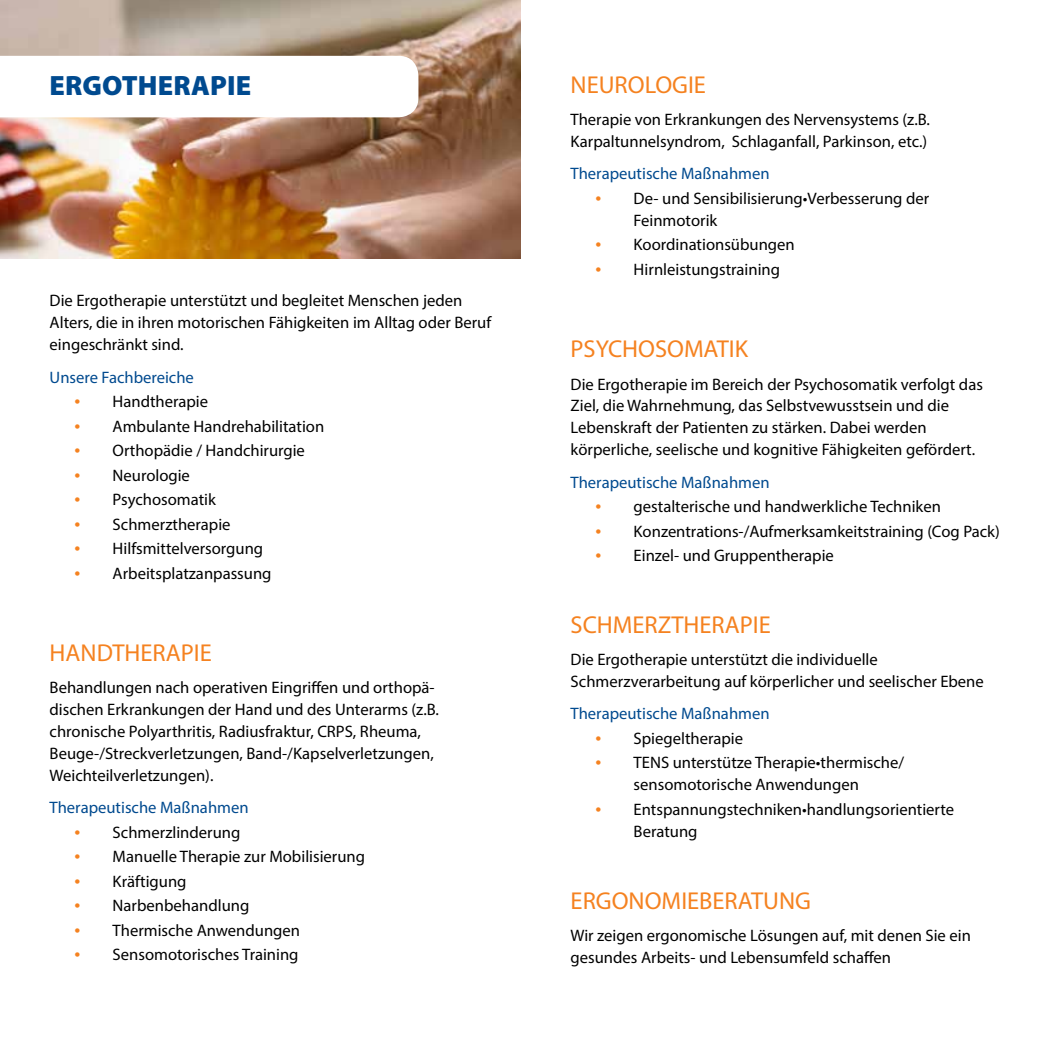
<style>
.page{position:relative;width:1042px;height:1042px;background:#fff}
.page>*{position:absolute;margin:0;border:0;box-sizing:border-box;transform-origin:0 0}
.t1{font:900 28px "Myriad Pro";letter-spacing:.005em;color:#004a8f}
.t2{font:24.5px "Myriad Pro";color:#f58220}
.t3{font:16.62px/21.9px "Myriad Pro";color:#000}
.t4{font:16.62px "Myriad Pro";color:#004a8f}
.s1{font-size:21px;color:#f58220}
</style>
<div class="page">
<img style="left:0;top:0;width:521px;height:258px">
<svg style="left:0;top:56px;width:418px;height:61px"></svg>
<h1 class="t1" style="left:50px;top:70px;width:203px">ERGOTHERAPIE</h1>
<h2 class="t2" style="left:570px;top:69px;width:137px">NEUROLOGIE</h2>
<p class="t3" style="left:570px;top:108px;width:361px">Therapie von Erkrankungen des Nervensystems (z.B.<br>Karpaltunnelsyndrom, Schlaganfall, Parkinson, etc.)</p>
<p class="t4" style="left:570px;top:164px;width:201px">Therapeutische Maßnahmen</p>
<p class="t3" style="left:633px;top:187px;width:297px;text-indent:-38px"><span class="s1">•</span> De- und Sensibilisierung•Verbesserung der<br>Feinmotorik</p>
<p class="t3" style="left:595px;top:234px;width:201px"><span class="s1">•</span> Koordinationsübungen</p>
<p class="t3" style="left:595px;top:258px;width:186px"><span class="s1">•</span> Hirnleistungstraining</p>
<p class="t3" style="left:50px;top:290px;width:443px">Die Ergotherapie unterstützt und begleitet Menschen jeden<br>Alters, die in ihren motorischen Fähigkeiten im Alltag oder Beruf eingeschränkt sind.</p>
<p class="t4" style="left:50px;top:367px;width:146px">Unsere Fachbereiche</p>
<p class="t3" style="left:74px;top:390px;width:135px"><span class="s1">•</span> Handtherapie</p>
<p class="t3" style="left:74px;top:415px;width:251px"><span class="s1">•</span> Ambulante Handrehabilitation</p>
<p class="t3" style="left:74px;top:439px;width:232px"><span class="s1">•</span> Orthopädie / Handchirurgie</p>
<p class="t3" style="left:74px;top:464px;width:117px"><span class="s1">•</span> Neurologie</p>
<p class="t3" style="left:74px;top:488px;width:143px"><span class="s1">•</span> Psychosomatik</p>
<p class="t3" style="left:74px;top:513px;width:158px"><span class="s1">•</span> Schmerztherapie</p>
<p class="t3" style="left:74px;top:537px;width:190px"><span class="s1">•</span> Hilfsmittelversorgung</p>
<p class="t3" style="left:74px;top:562px;width:199px"><span class="s1">•</span> Arbeitsplatzanpassung</p>
<h2 class="t2" style="left:50px;top:637px;width:164px">HANDTHERAPIE</h2>
<p class="t3" style="left:50px;top:676px;width:391px">Behandlungen nach operativen Eingriffen und orthopä&shy;dischen Erkrankungen der Hand und des Unterarms (z.B. chronische Polyarthritis, Radiusfraktur, CRPS, Rheuma, Beuge-/Streckverletzungen, Band-/Kapselverletzungen, Weichteilverletzungen).</p>
<p class="t4" style="left:50px;top:797px;width:201px">Therapeutische Maßnahmen</p>
<p class="t3" style="left:74px;top:821px;width:167px"><span class="s1">•</span> Schmerzlinderung</p>
<p class="t3" style="left:74px;top:845px;width:292px"><span class="s1">•</span> Manuelle Therapie zur Mobilisierung</p>
<p class="t3" style="left:74px;top:870px;width:114px"><span class="s1">•</span> Kräftigung</p>
<p class="t3" style="left:74px;top:894px;width:176px"><span class="s1">•</span> Narbenbehandlung</p>
<p class="t3" style="left:74px;top:919px;width:227px"><span class="s1">•</span> Thermische Anwendungen</p>
<p class="t3" style="left:74px;top:943px;width:226px"><span class="s1">•</span> Sensomotorisches Training</p>
<h2 class="t2" style="left:570px;top:334px;width:179px">PSYCHOSOMATIK</h2>
<p class="t3" style="left:570px;top:373px;width:414px">Die Ergotherapie im Bereich der Psychosomatik verfolgt das Ziel, die Wahrnehmung, das Selbstvewusstsein und die Lebenskraft der Patienten zu stärken. Dabei werden körperliche, seelische und kognitive Fähigkeiten gefördert.</p>
<p class="t4" style="left:570px;top:472px;width:201px">Therapeutische Maßnahmen</p>
<p class="t3" style="left:595px;top:495px;width:347px"><span class="s1">•</span> gestalterische und handwerkliche Techniken</p>
<p class="t3" style="left:595px;top:520px;width:406px"><span class="s1">•</span> Konzentrations-/Aufmerksamkeitstraining (Cog Pack)</p>
<p class="t3" style="left:595px;top:544px;width:240px"><span class="s1">•</span> Einzel- und Gruppentherapie</p>
<h2 class="t2" style="left:570px;top:609px;width:202px">SCHMERZTHERAPIE</h2>
<p class="t3" style="left:570px;top:648px;width:415px">Die Ergotherapie unterstützt die individuelle<br>Schmerzverarbeitung auf körperlicher und seelischer Ebene</p>
<p class="t4" style="left:570px;top:703px;width:201px">Therapeutische Maßnahmen</p>
<p class="t3" style="left:595px;top:727px;width:149px"><span class="s1">•</span> Spiegeltherapie</p>
<p class="t3" style="left:595px;top:752px;width:310px;text-align:center"><span class="s1">•</span> TENS unterstütze Therapie•thermische/ sensomotorische Anwendungen</p>
<p class="t3" style="left:633px;top:798px;width:322px;text-indent:-38px"><span class="s1">•</span> Entspannungstechniken•handlungsorientierte<br>Beratung</p>
<h2 class="t2" style="left:570px;top:885px;width:242px">ERGONOMIEBERATUNG</h2>
<p class="t3" style="left:570px;top:924px;width:402px">Wir zeigen ergonomische Lösungen auf, mit denen Sie ein gesundes Arbeits- und Lebensumfeld schaffen</p>
</div>
